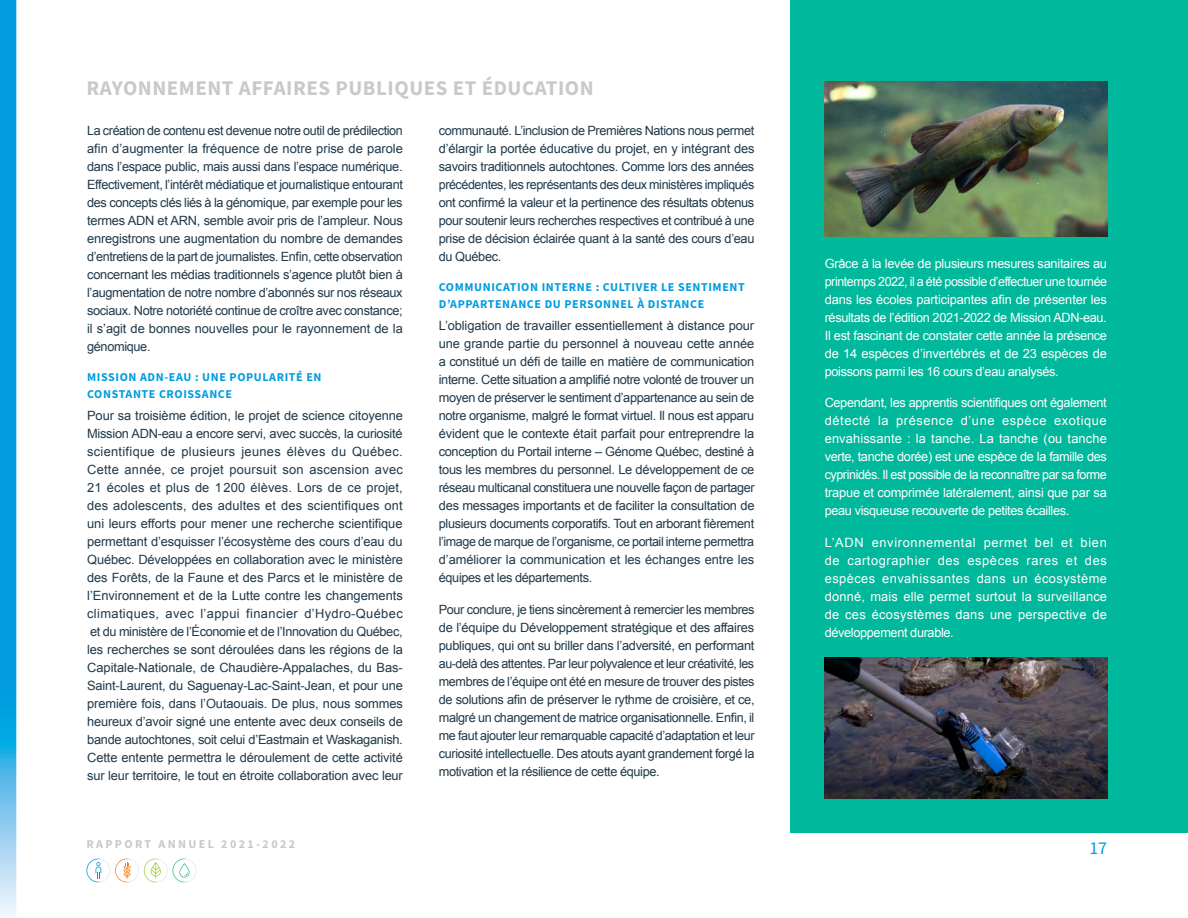
<style>
.page{position:relative;width:1188px;height:918px;background:#fff}
.page>*{position:absolute;margin:0;border:0;box-sizing:border-box;transform-origin:0 0}
.t1{font:700 21px "Source Sans Pro";letter-spacing:.025em;color:#c9c9c9}
.t2{font:18px "Source Sans Pro";color:#009de1}
.t3{font:12.75px/18px "Arial";letter-spacing:-.025em;color:#20394a;text-align:justify}
.t4{font:12.75px/18px "Arial";letter-spacing:-.03em;color:#fff;text-align:justify}
.t5{font:700 12px/16.5px "Source Sans Pro";letter-spacing:.05em;color:#009de1}
.t6{font:700 12px "Source Sans Pro";letter-spacing:.2em;color:#c9c9c9}
</style>
<div class="page">
<svg style="left:0;top:0;width:16px;height:918px;background:#1ba6e2"></svg>
<svg style="left:86px;top:859px;width:110px;height:23px"></svg>
<div style="left:791px;top:0;width:397px;height:832px;background:#00b89b"></div>
<img style="left:825px;top:81px;width:282px;height:155px">
<img style="left:825px;top:658px;width:282px;height:141px">
<h1 class="t1" style="left:86px;top:74px;width:509px">RAYONNEMENT AFFAIRES PUBLIQUES ET ÉDUCATION</h1>
<p class="t3" style="left:87px;top:122px;width:317px">La création de contenu est devenue notre outil de prédilection afin d’augmenter la fréquence de notre prise de parole dans l’espace public, mais aussi dans l’espace numérique.<br>Effectivement, l’intérêt médiatique et journalistique entourant des concepts clés liés à la génomique, par exemple pour les termes ADN et ARN, semble avoir pris de l’ampleur. Nous enregistrons une augmentation du nombre de demandes d’entretiens de la part de journalistes. Enfin, cette observation concernant les médias traditionnels s’agence plutôt bien à l’augmentation de notre nombre d’abonnés sur nos réseaux sociaux. Notre notoriété continue de croître avec constance; il s’agit de bonnes nouvelles pour le rayonnement de la génomique.</p>
<p class="t5" style="left:87px;top:369px;width:236px">MISSION ADN-EAU : UNE POPULARITÉ EN<br>CONSTANTE CROISSANCE</p>
<p class="t3" style="left:87px;top:407px;width:317px">Pour sa troisième édition, le projet de science citoyenne Mission ADN-eau a encore servi, avec succès, la curiosité scientifique de plusieurs jeunes élèves du Québec.<br>Cette année, ce projet poursuit son ascension avec 21 écoles et plus de 1 200 élèves. Lors de ce projet, des adolescents, des adultes et des scientifiques ont uni leurs efforts pour mener une recherche scientifique permettant d’esquisser l’écosystème des cours d’eau du Québec. Développées en collaboration avec le ministère des Forêts, de la Faune et des Parcs et le ministère de l’Environnement et de la Lutte contre les changements climatiques, avec l’appui financier d’Hydro-Québec et du ministère de l’Économie et de l’Innovation du Québec, les recherches se sont déroulées dans les régions de la Capitale-Nationale, de Chaudière-Appalaches, du Bas-Saint-Laurent, du Saguenay-Lac-Saint-Jean, et pour une première fois, dans l’Outaouais. De plus, nous sommes heureux d’avoir signé une entente avec deux conseils de bande autochtones, soit celui d’Eastmain et Waskaganish.<br>Cette entente permettra le déroulement de cette activité sur leur territoire, le tout en étroite collaboration avec leur</p>
<p class="t3" style="left:439px;top:122px;width:317px">communauté. L’inclusion de Premières Nations nous permet d’élargir la portée éducative du projet, en y intégrant des savoirs traditionnels autochtones. Comme lors des années précédentes, les représentants des deux ministères impliqués ont confirmé la valeur et la pertinence des résultats obtenus pour soutenir leurs recherches respectives et contribué à une prise de décision éclairée quant à la santé des cours d’eau du Québec.</p>
<p class="t5" style="left:439px;top:279px;width:307px">COMMUNICATION INTERNE : CULTIVER LE SENTIMENT<br>D’APPARTENANCE DU PERSONNEL À DISTANCE</p>
<p class="t3" style="left:439px;top:317px;width:317px">L’obligation de travailler essentiellement à distance pour une grande partie du personnel à nouveau cette année a constitué un défi de taille en matière de communication interne. Cette situation a amplifié notre volonté de trouver un moyen de préserver le sentiment d’appartenance au sein de notre organisme, malgré le format virtuel. Il nous est apparu évident que le contexte était parfait pour entreprendre la conception du Portail interne – Génome Québec, destiné à tous les membres du personnel. Le développement de ce réseau multicanal constituera une nouvelle façon de partager des messages importants et de faciliter la consultation de plusieurs documents corporatifs. Tout en arborant fièrement l’image de marque de l’organisme, ce portail interne permettra d’améliorer la communication et les échanges entre les équipes et les départements.</p>
<p class="t3" style="left:439px;top:600px;width:317px">Pour conclure, je tiens sincèrement à remercier les membres de l’équipe du Développement stratégique et des affaires publiques, qui ont su briller dans l’adversité, en performant au-delà des attentes. Par leur polyvalence et leur créativité, les membres de l’équipe ont été en mesure de trouver des pistes de solutions afin de préserver le rythme de croisière, et ce, malgré un changement de matrice organisationnelle. Enfin, il me faut ajouter leur remarquable capacité d’adaptation et leur curiosité intellectuelle. Des atouts ayant grandement forgé la motivation et la résilience de cette équipe.</p>
<p class="t6" style="left:86px;top:836px;width:210px">RAPPORT ANNUEL 2021-2022</p>
<p class="t4" style="left:825px;top:254px;width:284px">Grâce à la levée de plusieurs mesures sanitaires au printemps 2022, il a été possible d’effectuer une tournée dans les écoles participantes afin de présenter les résultats de l’édition 2021-2022 de Mission ADN-eau.<br>Il est fascinant de constater cette année la présence de 14 espèces d’invertébrés et de 23 espèces de poissons parmi les 16 cours d’eau analysés.</p>
<p class="t4" style="left:825px;top:394px;width:284px">Cependant, les apprentis scientifiques ont également détecté la présence d’une espèce exotique envahissante : la tanche. La tanche (ou tanche verte, tanche dorée) est une espèce de la famille des cyprinidés. Il est possible de la reconnaître par sa forme trapue et comprimée latéralement, ainsi que par sa peau visqueuse recouverte de petites écailles.</p>
<p class="t4" style="left:825px;top:533px;width:284px">L’ADN environnemental permet bel et bien de cartographier des espèces rares et des espèces envahissantes dans un écosystème donné, mais elle permet surtout la surveillance de ces écosystèmes dans une perspective de développement durable.</p>
<h2 class="t2" style="left:1090px;top:837px;width:19px">17</h2>
</div>
